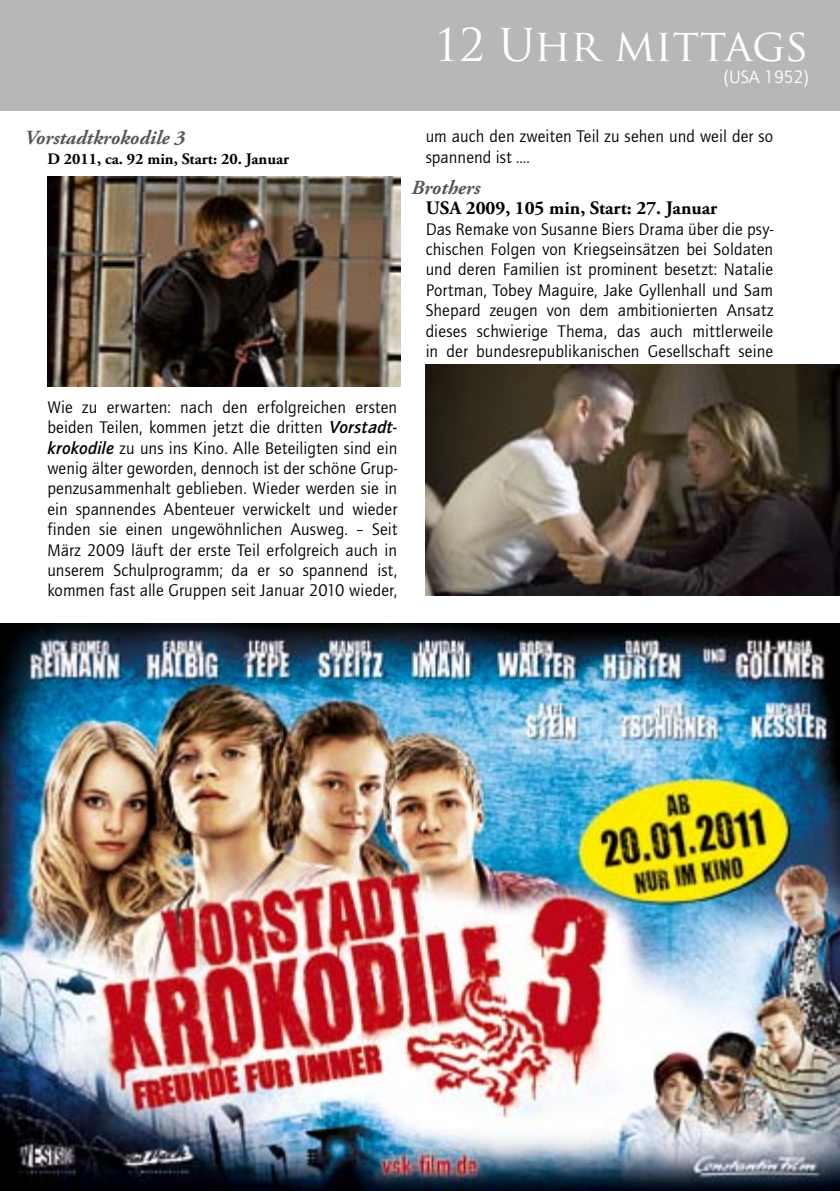
<style>
.page{position:relative;width:840px;height:1191px;background:#fff}
.page>*{position:absolute;margin:0;border:0;box-sizing:border-box;transform-origin:0 0}
.t1{font:44px "Trajan Pro";color:#fff}
.t2{font:italic 700 20px "Adobe Garamond Pro";color:#565656}
.t3{font:700 19px "Adobe Garamond Pro";color:#000}
.t4{font:18.4px "Quay Itc T Book Y";color:#fff}
.t5{font:17.4px/20.4px "Quay Itc T Book Y";letter-spacing:.005em;color:#000;text-align:justify}
.t6{font:700 16px "Adobe Garamond Pro";color:#000}
.s1{font-family:"Quay Bol It Y"}
</style>
<div class="page">
<div style="left:0;top:0;width:839px;height:111px;background:#b6b7b6"></div>
<img style="left:47px;top:177px;width:353px;height:209px">
<img style="left:425px;top:365px;width:414px;height:230px">
<img style="left:0;top:624px;width:839px;height:567px">
<h1 class="t1" style="left:434px;top:17px;width:376px">12 Uhr mittags</h1>
<p class="t4" style="left:723px;top:66px;width:86px">(USA 1952)</p>
<p class="t2" style="left:25px;top:126px;width:162px">Vorstadtkrokodile 3</p>
<p class="t6" style="left:47px;top:150px;width:243px">D 2011, ca. 92 min, Start: 20. Januar</p>
<p class="t5" style="left:425px;top:126px;width:349px">um auch den zweiten Teil zu sehen und weil der so spannend ist ….</p>
<p class="t2" style="left:411px;top:176px;width:70px">Brothers</p>
<p class="t3" style="left:425px;top:197px;width:293px">USA 2009, 105 min, Start: 27. Januar</p>
<p class="t5" style="left:425px;top:218px;width:349px">Das Remake von Susanne Biers Drama über die psy&shy;chischen Folgen von Kriegseinsätzen bei Soldaten und deren Familien ist prominent besetzt: Natalie Portman, Tobey Maguire, Jake Gyllenhall und Sam Shepard zeugen von dem ambitionierten Ansatz dieses schwierige Thema, das auch mittlerweile in der bundesrepublikanischen Gesellschaft seine</p>
<p class="t5" style="left:47px;top:396px;width:351px">Wie zu erwarten: nach den erfolgreichen ersten beiden Teilen, kommen jetzt die dritten <span class="s1">Vorstadt&shy;krokodile</span> zu uns ins Kino. Alle Beteiligten sind ein wenig älter geworden, dennoch ist der schöne Grup&shy;penzusammenhalt geblieben. Wieder werden sie in ein spannendes Abenteuer verwickelt und wieder finden sie einen ungewöhnlichen Ausweg. – Seit März 2009 läuft der erste Teil erfolgreich auch in unserem Schulprogramm; da er so spannend ist, kommen fast alle Gruppen seit Januar 2010 wieder,</p>
</div>
